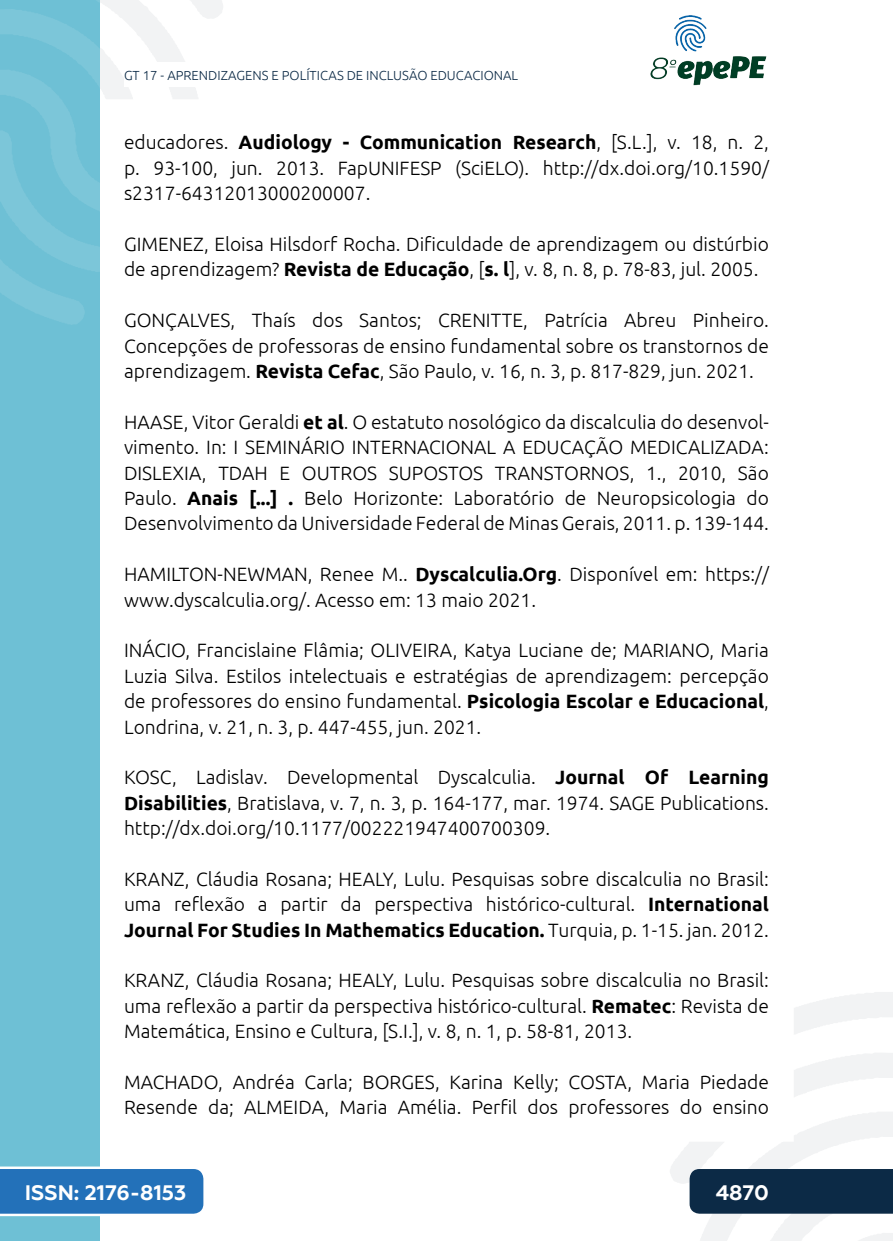
<style>
.page{position:relative;width:893px;height:1241px;background:#fff}
.page>*{position:absolute;margin:0;border:0;box-sizing:border-box;transform-origin:0 0}
.t1{font:700 21px "Geometria";color:#fff}
._11_REFERENCIAS{font:300 19.25px/25.4px "Ubuntu";color:#000;text-align:justify}
.t2{font:300 13.12px "Ubuntu";color:#0c2a46}
.s1{font-weight:700}
</style>
<div class="page">
<svg style="left:670px;top:992px;width:223px;height:248px"></svg>
<svg style="left:99px;top:0;width:124px;height:324px"></svg>
<img style="left:650px;top:15px;width:117px;height:71px">
<div style="left:0;top:0;width:99px;height:1240px;background:#6ec0d5"></div>
<svg style="left:0;top:0;width:99px;height:325px"></svg>
<svg style="left:0;top:1166px;width:203px;height:49px"></svg>
<div style="left:690px;top:1168px;width:203px;height:45px;background:#0c2a46"></div>
<div style="left:124px;top:62px;width:516px;height:25px;background:#fff"></div>
<p class="t2" style="left:124px;top:67px;width:396px">GT 17 - APRENDIZAGENS E POLÍTICAS DE INCLUSÃO EDUCACIONAL</p>
<p class="_11_REFERENCIAS" style="left:124px;top:129px;width:646px">educadores. <span class="s1">Audiology - Communication Research</span>, [S.L.], v. 18, n. 2, p. 93-100, jun. 2013. FapUNIFESP (SciELO). http://dx.doi.org/10.1590/ s2317-64312013000200007.</p>
<p class="_11_REFERENCIAS" style="left:124px;top:231px;width:646px">GIMENEZ, Eloisa Hilsdorf Rocha. Dificuldade de aprendizagem ou distúrbio de aprendizagem? <span class="s1">Revista de Educação</span>, [<span class="s1">s. l</span>], v. 8, n. 8, p. 78-83, jul. 2005.</p>
<p class="_11_REFERENCIAS" style="left:124px;top:307px;width:646px">GONÇALVES, Thaís dos Santos; CRENITTE, Patrícia Abreu Pinheiro.<br>Concepções de professoras de ensino fundamental sobre os transtornos de aprendizagem. <span class="s1">Revista Cefac</span>, São Paulo, v. 16, n. 3, p. 817-829, jun. 2021.</p>
<p class="_11_REFERENCIAS" style="left:124px;top:408px;width:646px">HAASE, Vitor Geraldi <span class="s1">et al</span>. O estatuto nosológico da discalculia do desenvol&shy;vimento. In: I SEMINÁRIO INTERNACIONAL A EDUCAÇÃO MEDICALIZADA:<br>DISLEXIA, TDAH E OUTROS SUPOSTOS TRANSTORNOS, 1., 2010, São Paulo. <span class="s1">Anais [...] .</span> Belo Horizonte: Laboratório de Neuropsicologia do Desenvolvimento da Universidade Federal de Minas Gerais, 2011. p. 139-144.</p>
<p class="_11_REFERENCIAS" style="left:124px;top:561px;width:646px">HAMILTON-NEWMAN, Renee M.. <span class="s1">Dyscalculia.Org</span>. Disponível em: https:// www.dyscalculia.org/. Acesso em: 13 maio 2021.</p>
<p class="_11_REFERENCIAS" style="left:124px;top:637px;width:646px">INÁCIO, Francislaine Flâmia; OLIVEIRA, Katya Luciane de; MARIANO, Maria Luzia Silva. Estilos intelectuais e estratégias de aprendizagem: percepção de professores do ensino fundamental. <span class="s1">Psicologia Escolar e Educacional</span>, Londrina, v. 21, n. 3, p. 447-455, jun. 2021.</p>
<p class="_11_REFERENCIAS" style="left:124px;top:764px;width:646px">KOSC, Ladislav. Developmental Dyscalculia. <span class="s1">Journal Of Learning Disabilities</span>, Bratislava, v. 7, n. 3, p. 164-177, mar. 1974. SAGE Publications. http://dx.doi.org/10.1177/002221947400700309.</p>
<p class="_11_REFERENCIAS" style="left:124px;top:865px;width:646px">KRANZ, Cláudia Rosana; HEALY, Lulu. Pesquisas sobre discalculia no Brasil: uma reflexão a partir da perspectiva histórico-cultural. <span class="s1">International Journal For Studies In Mathematics Education.</span> Turquia, p. 1-15. jan. 2012.</p>
<p class="_11_REFERENCIAS" style="left:124px;top:967px;width:646px">KRANZ, Cláudia Rosana; HEALY, Lulu. Pesquisas sobre discalculia no Brasil: uma reflexão a partir da perspectiva histórico-cultural. <span class="s1">Rematec</span>: Revista de Matemática, Ensino e Cultura, [S.I.], v. 8, n. 1, p. 58-81, 2013.</p>
<p class="_11_REFERENCIAS" style="left:124px;top:1068px;width:646px">MACHADO, Andréa Carla; BORGES, Karina Kelly; COSTA, Maria Piedade<br>Resende da; ALMEIDA, Maria Amélia. Perfil dos professores do ensino</p>
<p class="t1" style="left:25px;top:1179px;width:163px">ISSN: 2176-8153</p>
<p class="t1" style="left:716px;top:1179px;width:55px">4870</p>
</div>
